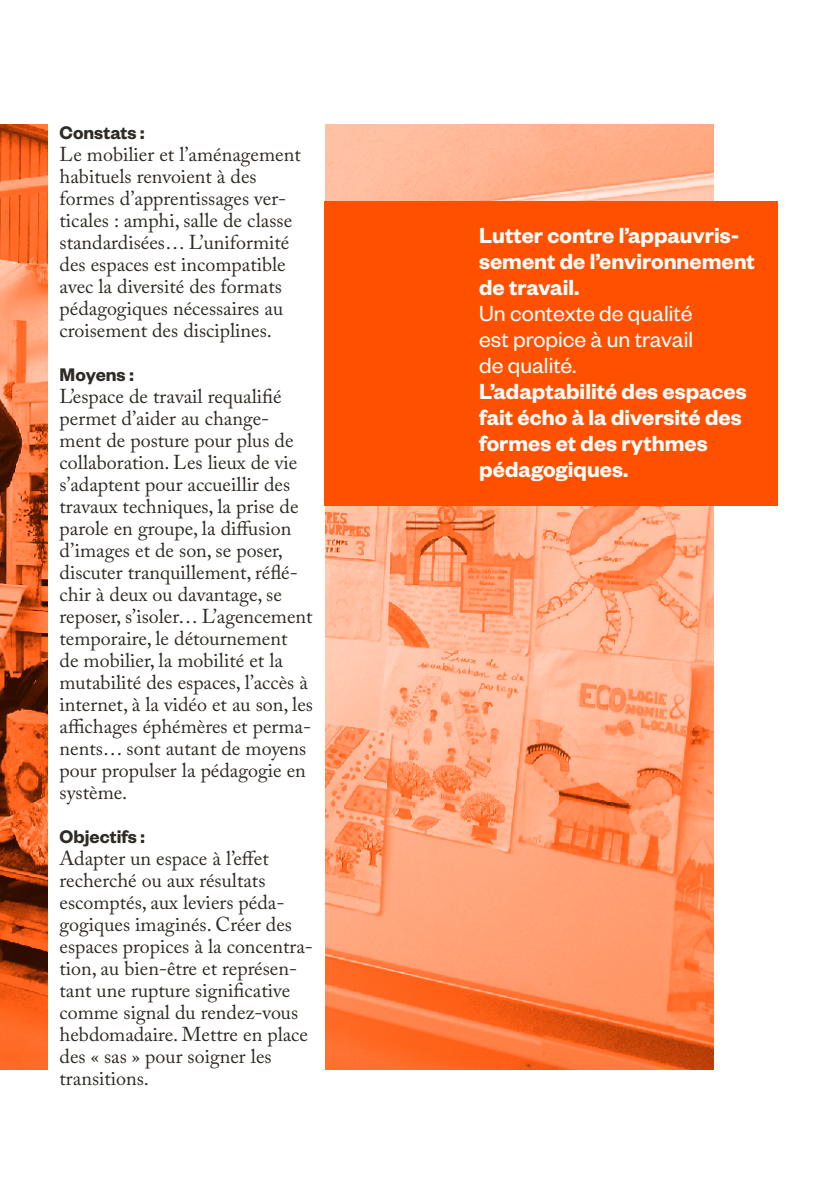
<style>
.page{position:relative;width:840px;height:1191px;background:#fff}
.page>*{position:absolute;margin:0;border:0;box-sizing:border-box;transform-origin:0 0}
.t1{font:600 24px/26px "Founders Grotesk";color:#fff}
.t2{font:24px/26px "Founders Grotesk";color:#fff;text-align:justify}
.t3{font:20px/22px "Adobe Caslon Pro";color:#2e2a25}
.t4{font:600 20px "Founders Grotesk";color:#2e2a25}
</style>
<div class="page">
<img style="left:0;top:124px;width:713px;height:945px">
<div style="left:48px;top:115px;width:276px;height:1006px;background:#fff"></div>
<div style="left:324px;top:201px;width:453px;height:305px;background:#ff5000"></div>
<p class="t4" style="left:60px;top:120px;width:87px">Constats :</p>
<p class="t3" style="left:60px;top:143px;width:242px">Le mobilier et l’aménagement habituels renvoient à des formes d’apprentissages ver&shy;ticales : amphi, salle de classe standardisées… L’uniformité des espaces est incompatible avec la diversité des formats pédagogiques nécessaires au croisement des disciplines.</p>
<p class="t4" style="left:60px;top:362px;width:76px">Moyens :</p>
<p class="t3" style="left:60px;top:385px;width:255px">L’espace de travail requalifié permet d’aider au change&shy;ment de posture pour plus de collaboration. Les lieux de vie s’adaptent pour accueillir des travaux techniques, la prise de parole en groupe, la diffusion d’images et de son, se poser, discuter tranquillement, réflé&shy;chir à deux ou davantage, se reposer, s’isoler… L’agencement temporaire, le détournement<br>de mobilier, la mobilité et la mutabilité des espaces, l’accès à internet, à la vidéo et au son, les affichages éphémères et perma&shy;nents… sont autant de moyens pour propulser la pédagogie en système.</p>
<p class="t4" style="left:60px;top:824px;width:87px">Objectifs :</p>
<p class="t3" style="left:60px;top:847px;width:255px">Adapter un espace à l’effet recherché ou aux résultats escomptés, aux leviers péda&shy;gogiques imaginés. Créer des espaces propices à la concentra&shy;tion, au bien-être et représen&shy;tant une rupture significative comme signal du rendez-vous hebdomadaire. Mettre en place des « sas » pour soigner les transitions.</p>
<p class="t1" style="left:479px;top:221px;width:277px">Lutter contre l’appauvris&shy;sement de l’environnement de travail.</p>
<p class="t2" style="left:479px;top:299px;width:215px">Un contexte de qualité est propice à un travail de qualité.</p>
<p class="t1" style="left:479px;top:377px;width:269px">L’adaptabilité des espaces fait écho à la diversité des formes et des rythmes pédagogiques.</p>
</div>
